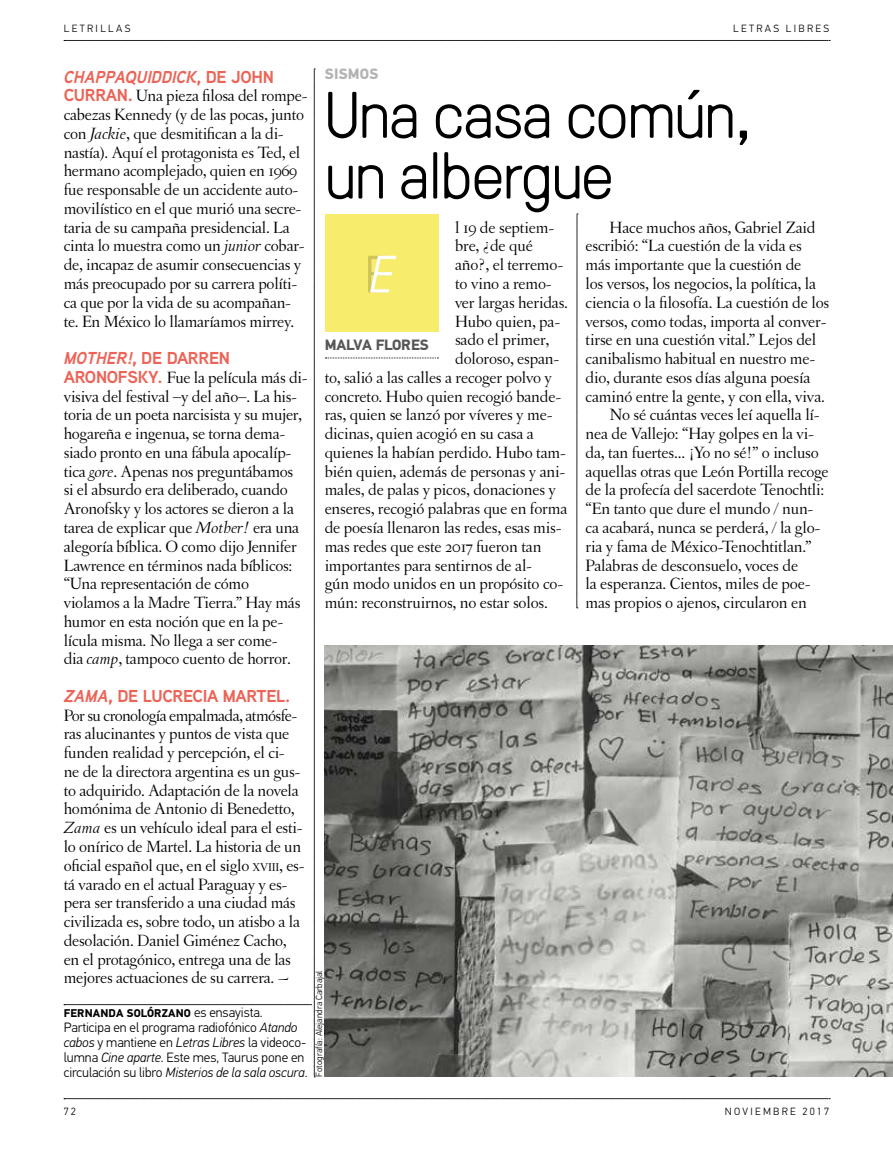
<style>
.page{position:relative;width:893px;height:1149px;background:#fff}
.page>*{position:absolute;margin:0;border:0;box-sizing:border-box;transform-origin:0 0}
.t1{font:300 65.7px/60.8px "GT Pressura";letter-spacing:-.02em;color:#000}
.t2{font:italic 300 52.5px "GT Pressura";color:#fff}
.t3{font:17.25px/18.8px "Letras Oldstyle";letter-spacing:-.015em;color:#000}
.t4{font:700 17.25px "Aaux Next";letter-spacing:-.02em;color:#ec6457}
.t5{font:italic 700 17.25px "Aaux Next";letter-spacing:-.005em;color:#ec6457}
.t6{font:700 15px "PF Din Text Pro";letter-spacing:-.005em;color:#575756}
.t7{font:700 15px "PF Din Text Pro";letter-spacing:.02em;color:#b3b2b2}
.t8{font:300 13.5px/15px "PF Din Text Pro";letter-spacing:-.005em;color:#000}
.t9{font:700 11.25px "PF Din Text Pro";letter-spacing:.015em;color:#000}
.t10{font:300 10.5px "PF Din Text Pro";letter-spacing:.22em;color:#000}
.t11{font:300 9px "PF Din Text Pro";color:#000}
.s1{font-style:normal}
.s2{font-family:"Aaux Next";font-weight:700;color:#ec6457}
.s3{font-style:italic}
.s4{font-size:12.15px}
.s5{font-weight:300;font-size:13.5px}
</style>
<div class="page">
<svg style="left:64px;top:40px;width:766px;height:1px"></svg>
<svg style="left:64px;top:1098px;width:766px;height:1px"></svg>
<svg style="left:577px;top:214px;width:1px;height:394px"></svg>
<div style="left:325px;top:214px;width:113px;height:118px;background:#f8ec6c"></div>
<svg style="left:325px;top:357px;width:113px;height:1px"></svg>
<svg style="left:64px;top:69px;width:251px;height:1008px"></svg>
<img style="left:325px;top:645px;width:568px;height:431px">
<p class="t10" style="left:64px;top:22px;width:68px">LETRILLAS</p>
<p class="t10" style="left:733px;top:22px;width:97px">LETRAS LIBRES</p>
<p class="t5" style="left:64px;top:64px;width:212px">CHAPPAQUIDDICK<span class="s1">, DE JOHN</span></p>
<p class="t3" style="left:64px;top:86px;width:245px"><span class="s2">CURRAN.</span> Una pieza filosa del rompe&shy;cabezas Kennedy (y de las pocas, junto con <span class="s3">Jackie</span>, que desmitifican a la di&shy;nastía). Aquí el protagonista es Ted, el hermano acomplejado, quien en 1969 fue responsable de un accidente auto&shy;movilístico en el que murió una secre&shy;taria de su campaña presidencial. La cinta lo muestra como un <span class="s3">junior</span> cobar&shy;de, incapaz de asumir consecuencias y más preocupado por su carrera políti&shy;ca que por la vida de su acompañan&shy;te. En México lo llamaríamos mirrey.</p>
<p class="t4" style="left:64px;top:346px;width:168px"><span class="s3">MOTHER!</span>, DE DARREN</p>
<p class="t3" style="left:64px;top:368px;width:245px"><span class="s2">ARONOFSKY.</span> Fue la película más di&shy;visiva del festival –y del año–. La his&shy;toria de un poeta narcisista y su mujer, hogareña e ingenua, se torna dema&shy;siado pronto en una fábula apocalíp&shy;tica <span class="s3">gore</span>. Apenas nos preguntábamos si el absurdo era deliberado, cuando Aronofsky y los actores se dieron a la tarea de explicar que <span class="s3">Mother!</span> era una alegoría bíblica. O como dijo Jennifer Lawrence en términos nada bíblicos: “Una representación de cómo violamos a la Madre Tierra.” Hay más humor en esta noción que en la pe&shy;lícula misma. No llega a ser come-<br>dia <span class="s3">camp</span>, tampoco cuento de horror.</p>
<p class="t4" style="left:64px;top:683px;width:228px"><span class="s3">ZAMA</span>, DE LUCRECIA MARTEL.</p>
<p class="t3" style="left:64px;top:705px;width:242px">Por su cronología empalmada, atmósfe&shy;ras alucinantes y puntos de vista que funden realidad y percepción, el ci&shy;ne de la directora argentina es un gus&shy;to adquirido. Adaptación de la novela homónima de Antonio di Benedetto, <span class="s3">Zama</span> es un vehículo ideal para el esti&shy;lo onírico de Martel. La historia de un oficial español que, en el siglo <span class="s4">xviii</span>, es&shy;tá varado en el actual Paraguay y es&shy;pera ser transferido a una ciudad más civilizada es, sobre todo, un atisbo a la desolación. Daniel Giménez Cacho, en el protagónico, entrega una de las mejores actuaciones de su carrera. ~</p>
<p class="t9" style="left:64px;top:1005px;width:200px">FERNANDA SOLÓRZANO <span class="s5">es ensayista.</span></p>
<p class="t8" style="left:64px;top:1019px;width:245px">Participa en el programa radiofónico <span class="s3">Atando cabos</span> y mantiene en <span class="s3">Letras Libres</span> la videoco&shy;lumna <span class="s3">Cine aparte</span>. Este mes, Taurus pone en circulación su libro <span class="s3">Misterios de la sala oscura</span>.</p>
<p class="t7" style="left:325px;top:64px;width:55px">SISMOS</p>
<h1 class="t1" style="left:325px;top:80px;width:430px">Una casa común, un albergue</h1>
<p class="t3" style="left:455px;top:218px;width:100px">l 19 de septiem-</p>
<p class="t3" style="left:455px;top:236px;width:79px">bre, ¿de qué</p>
<p class="t3" style="left:455px;top:255px;width:109px">año?, el terremo-</p>
<p class="t3" style="left:455px;top:274px;width:98px">to vino a remo-</p>
<p class="t3" style="left:455px;top:293px;width:115px">ver largas heridas.</p>
<p class="t3" style="left:455px;top:311px;width:107px">Hubo quien, pa-</p>
<p class="t3" style="left:455px;top:330px;width:96px">sado el primer,</p>
<p class="t3" style="left:455px;top:349px;width:106px">doloroso, espan-</p>
<p class="t3" style="left:325px;top:368px;width:229px">to, salió a las calles a recoger polvo y</p>
<p class="t3" style="left:325px;top:386px;width:238px">concreto. Hubo quien recogió bande-</p>
<p class="t3" style="left:325px;top:405px;width:229px">ras, quien se lanzó por víveres y me-</p>
<p class="t3" style="left:325px;top:424px;width:211px">dicinas, quien acogió en su casa a</p>
<p class="t3" style="left:325px;top:443px;width:243px">quienes la habían perdido. Hubo tam-</p>
<p class="t3" style="left:325px;top:461px;width:242px">bién quien, además de personas y ani-</p>
<p class="t3" style="left:325px;top:480px;width:233px">males, de palas y picos, donaciones y</p>
<p class="t3" style="left:325px;top:499px;width:244px">enseres, recogió palabras que en forma</p>
<p class="t3" style="left:325px;top:518px;width:238px">de poesía llenaron las redes, esas mis-</p>
<p class="t3" style="left:325px;top:536px;width:218px">mas redes que este 2017 fueron tan</p>
<p class="t3" style="left:325px;top:555px;width:209px">importantes para sentirnos de al-</p>
<p class="t3" style="left:325px;top:574px;width:240px">gún modo unidos en un propósito co-</p>
<p class="t3" style="left:325px;top:593px;width:225px">mún: reconstruirnos, no estar solos.</p>
<h2 class="t2" style="left:369px;top:236px;width:25px">E</h2>
<p class="t6" style="left:325px;top:335px;width:105px">MALVA FLORES</p>
<p class="t3" style="left:610px;top:218px;width:208px">Hace muchos años, Gabriel Zaid</p>
<p class="t3" style="left:586px;top:236px;width:218px">escribió: “La cuestión de la vida es</p>
<p class="t3" style="left:586px;top:255px;width:217px">más importante que la cuestión de</p>
<p class="t3" style="left:586px;top:274px;width:232px">los versos, los negocios, la política, la</p>
<p class="t3" style="left:586px;top:293px;width:245px">ciencia o la filosofía. La cuestión de los</p>
<p class="t3" style="left:586px;top:311px;width:242px">versos, como todas, importa al conver-</p>
<p class="t3" style="left:586px;top:330px;width:232px">tirse en una cuestión vital.” Lejos del</p>
<p class="t3" style="left:586px;top:349px;width:231px">canibalismo habitual en nuestro me-</p>
<p class="t3" style="left:586px;top:368px;width:226px">dio, durante esos días alguna poesía</p>
<p class="t3" style="left:586px;top:386px;width:241px">caminó entre la gente, y con ella, viva.</p>
<p class="t3" style="left:610px;top:405px;width:212px">No sé cuántas veces leí aquella lí-</p>
<p class="t3" style="left:586px;top:424px;width:230px">nea de Vallejo: “Hay golpes en la vi-</p>
<p class="t3" style="left:586px;top:443px;width:235px">da, tan fuertes... ¡Yo no sé!” o incluso</p>
<p class="t3" style="left:586px;top:461px;width:245px">aquellas otras que León Portilla recoge</p>
<p class="t3" style="left:586px;top:480px;width:240px">de la profecía del sacerdote Tenochtli:</p>
<p class="t3" style="left:586px;top:499px;width:229px">“En tanto que dure el mundo / nun-</p>
<p class="t3" style="left:586px;top:518px;width:236px">ca acabará, nunca se perderá, / la glo-</p>
<p class="t3" style="left:586px;top:536px;width:227px">ria y fama de México-Tenochtitlan.”</p>
<p class="t3" style="left:586px;top:555px;width:214px">Palabras de desconsuelo, voces de</p>
<p class="t3" style="left:586px;top:574px;width:226px">la esperanza. Cientos, miles de poe-</p>
<p class="t3" style="left:586px;top:593px;width:223px">mas propios o ajenos, circularon en</p>
<p class="t11" style="left:314px;top:1076px;width:108px;rotate:-90deg">Fotografía: Alejandra Carbajal</p>
<p class="t10" style="left:64px;top:1104px;width:14px">72</p>
<p class="t10" style="left:725px;top:1104px;width:106px">NOVIEMBRE 2017</p>
</div>
